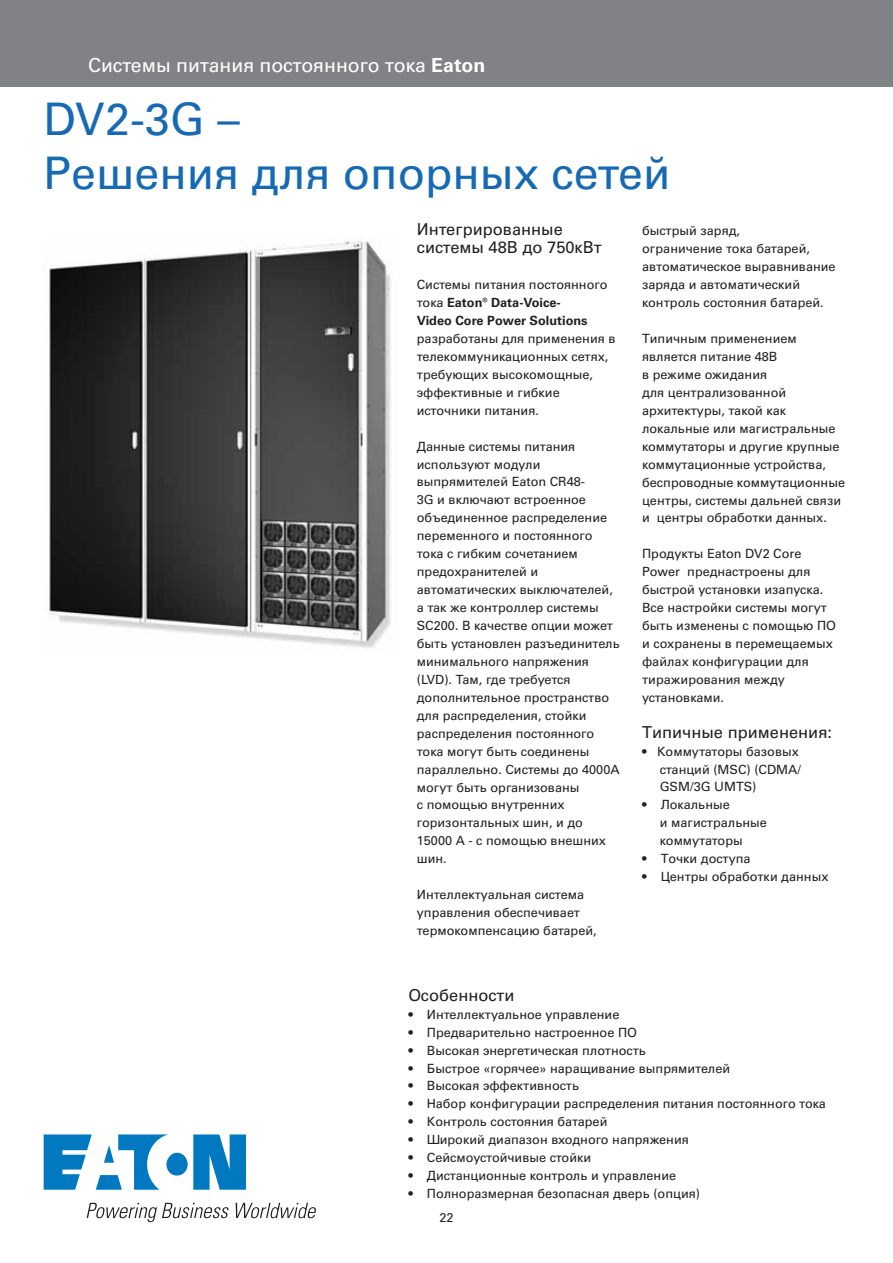
<style>
.page{position:relative;width:893px;height:1263px;background:#fff}
.page>*{position:absolute;margin:0;border:0;box-sizing:border-box;transform-origin:0 0}
.t1{font:44.85px/53.8px "Univers C";color:#166ab4}
.t2{font:19.5px "Univers C";color:#fff}
.t3{font:16.5px/18px "Univers C";color:#231f20}
.t4{font:12.75px/18px "Univers C";color:#231f20}
.t5{font:700 12.75px/18px "Univers C";color:#231f20}
.s1{font-weight:700}
.s2{font-weight:400}
</style>
<div class="page">
<div style="left:0;top:1px;width:892px;height:86px;background:#808285"></div>
<svg style="left:44px;top:1134px;width:202px;height:56px"></svg>
<svg style="left:87px;top:1203px;width:229px;height:19px"></svg>
<img style="left:49px;top:237px;width:342px;height:411px">
<h2 class="t2" style="left:88px;top:58px;width:399px">Системы питания постоянного тока <span class="s1">Eaton</span></h2>
<h1 class="t1" style="left:44px;top:95px;width:628px">DV2-3G –<br>Решения для опорных сетей</h1>
<p class="t3" style="left:417px;top:222px;width:186px">Интегрированные системы 48В до 750кВт</p>
<p class="t5" style="left:417px;top:277px;width:192px"><span class="s2">Системы питания постоянного тока</span> Eaton® Data-Voice-<br>Video Core Power Solutions</p>
<p class="t4" style="left:417px;top:330px;width:200px">разработаны для применения в телекоммуникационных сетях, требующих высокомощные, эффективные и гибкие источники питания.</p>
<p class="t4" style="left:417px;top:438px;width:204px">Данные системы питания используют модули выпрямителей Eaton CR48-<br>3G и включают встроенное объединенное распределение переменного и постоянного тока с гибким сочетанием предохранителей и автоматических выключателей, а так же контроллер системы<br>SC200. В качестве опции может быть установлен разъединитель минимального напряжения (LVD). Там, где требуется дополнительное пространство для распределения, стойки распределения постоянного тока могут быть соединены параллельно. Системы до 4000A могут быть организованы<br>с помощью внутренних горизонтальных шин, и до<br>15000 А - с помощью внешних шин.</p>
<p class="t4" style="left:417px;top:887px;width:181px">Интеллектуальная система управления обеспечивает термокомпенсацию батарей,</p>
<p class="t4" style="left:642px;top:223px;width:195px">быстрый заряд,<br>ограничение тока батарей, автоматическое выравнивание заряда и автоматический контроль состояния батарей.</p>
<p class="t4" style="left:642px;top:331px;width:204px">Типичным применением является питание 48В<br>в режиме ожидания<br>для централизованной архитектуры, такой как локальные или магистральные коммутаторы и другие крупные коммутационные устройства, беспроводные коммутационные центры, системы дальней связи и центры обработки данных.</p>
<p class="t4" style="left:642px;top:546px;width:195px">Продукты Eaton DV2 Core<br>Power преднастроены для быстрой установки изапуска.<br>Все настройки системы могут быть изменены с помощью ПО и сохранены в перемещаемых файлах конфигурации для тиражирования между установками.</p>
<p class="t3" style="left:642px;top:724px;width:191px">Типичные применения:</p>
<p class="t4" style="left:659px;top:743px;width:143px;text-indent:-18px">• Коммутаторы базовых станций (MSC) (CDMA/<br>GSM/3G UMTS)</p>
<p class="t4" style="left:659px;top:797px;width:109px;text-indent:-18px">• Локальные<br>и магистральные коммутаторы</p>
<p class="t4" style="left:642px;top:851px;width:110px">• Точки доступа</p>
<p class="t4" style="left:642px;top:869px;width:188px">• Центры обработки данных</p>
<p class="t3" style="left:408px;top:987px;width:108px">Особенности</p>
<p class="t4" style="left:408px;top:1006px;width:212px">• Интеллектуальное управление</p>
<p class="t4" style="left:408px;top:1024px;width:230px">• Предварительно настроенное ПО</p>
<p class="t4" style="left:408px;top:1042px;width:239px">• Высокая энергетическая плотность</p>
<p class="t4" style="left:408px;top:1060px;width:323px">• Быстрое «горячее» наращивание выпрямителей</p>
<p class="t4" style="left:408px;top:1078px;width:172px">• Высокая эффективность</p>
<p class="t4" style="left:408px;top:1096px;width:419px">• Набор конфигурации распределения питания постоянного тока</p>
<p class="t4" style="left:408px;top:1114px;width:201px">• Контроль состояния батарей</p>
<p class="t4" style="left:408px;top:1132px;width:282px">• Широкий диапазон входного напряжения</p>
<p class="t4" style="left:408px;top:1150px;width:184px">• Сейсмоустойчивые стойки</p>
<p class="t4" style="left:408px;top:1168px;width:269px">• Дистанционные контроль и управление</p>
<p class="t4" style="left:439px;top:1183px;width:262px;line-height:24px;text-indent:-31px">• Полноразмерная безопасная дверь (опция)<br>22</p>
</div>
